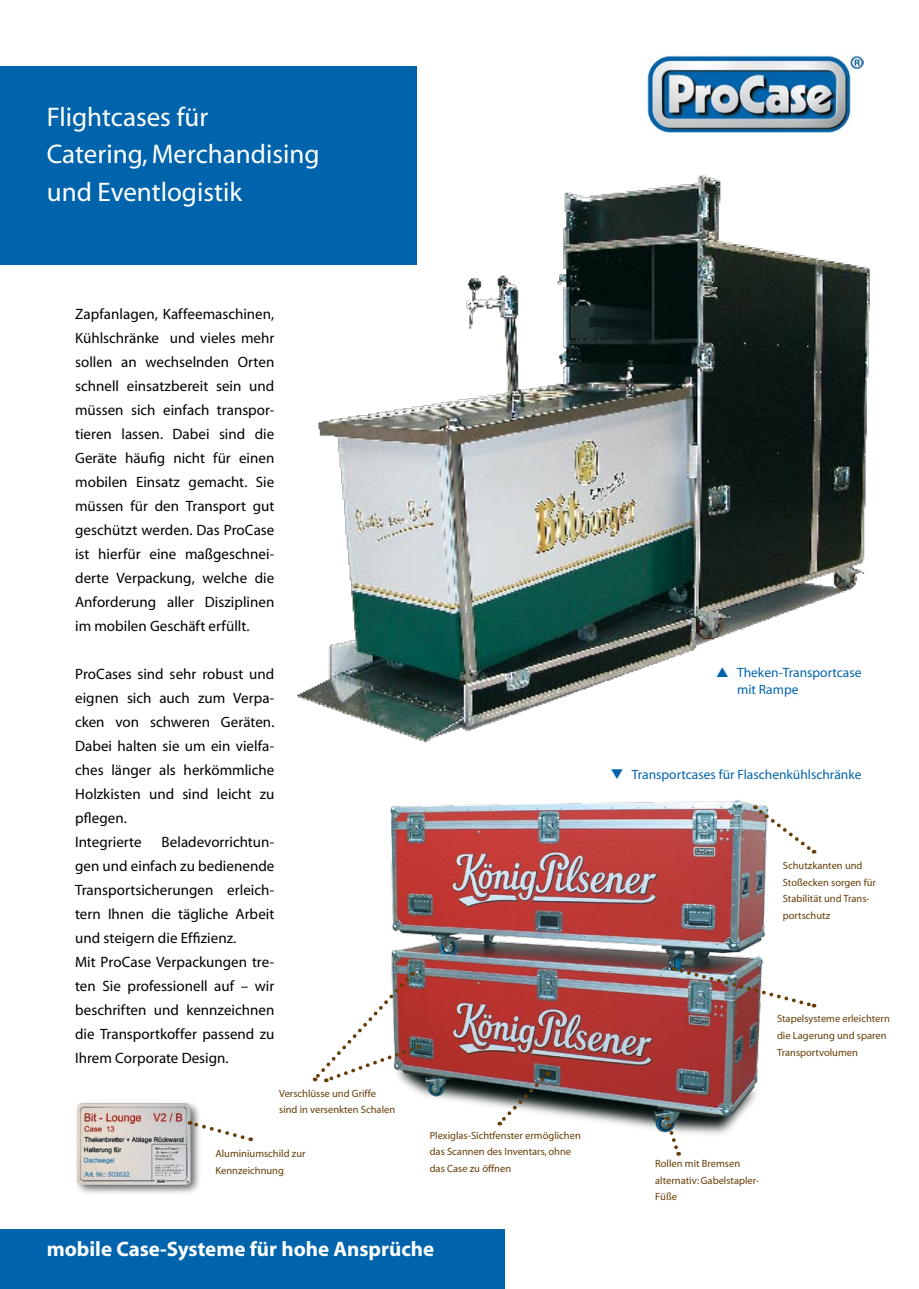
<style>
.page{position:relative;width:919px;height:1289px;background:#fff}
.page>*{position:absolute;margin:0;border:0;box-sizing:border-box;transform-origin:0 0}
.t1{font:27px/37.5px "Myriad";color:#fff}
.t2{font:700 21px "Myriad";color:#fff}
.t3{font:15px/24px "Myriad";color:#000}
.t4{font:13.5px/16.5px "Myriad";color:#0064ad}
.t5{font:10.5px/16.5px "Myriad";color:#663d07}
</style>
<div class="page">
<div style="left:0;top:66px;width:417px;height:199px;background:#0064ad"></div>
<div style="left:0;top:1229px;width:504px;height:59px;background:#0064ad"></div>
<img style="left:297px;top:175px;width:573px;height:568px">
<img style="left:390px;top:799px;width:377px;height:336px">
<svg style="left:496px;top:1071px;width:52px;height:55px"></svg>
<svg style="left:312px;top:972px;width:107px;height:111px"></svg>
<svg style="left:754px;top:805px;width:61px;height:49px"></svg>
<img style="left:674px;top:966px;width:140px;height:43px">
<svg style="left:664px;top:1116px;width:17px;height:39px"></svg>
<div style="left:73px;top:1099px;width:129px;height:97px;background:#000;opacity:.58"></div>
<img style="left:73px;top:1099px;width:127px;height:92px">
<svg style="left:189px;top:1119px;width:62px;height:22px"></svg>
<img style="left:647px;top:55px;width:216px;height:77px">
<svg style="left:716px;top:667px;width:12px;height:10px"></svg>
<h1 class="t1" style="left:47px;top:99px;width:274px">Flightcases für<br>Catering, Merchandising und Eventlogistik</h1>
<p class="t3" style="left:75px;top:302px;width:201px;text-align:justify">Zapfanlagen, Kaffeemaschinen, Kühlschränke und vieles mehr sollen an wechselnden Orten schnell einsatzbereit sein und müssen sich einfach transpor&shy;tieren lassen. Dabei sind die Geräte häufig nicht für einen mobilen Einsatz gemacht. Sie müssen für den Transport gut geschützt werden. Das ProCase ist hierfür eine maßgeschnei&shy;derte Verpackung, welche die Anforderung aller Disziplinen im mobilen Geschäft erfüllt.</p>
<p class="t3" style="left:75px;top:662px;width:201px">ProCases sind sehr robust und eignen sich auch zum Verpa&shy;cken von schweren Geräten.<br>Dabei halten sie um ein vielfa&shy;ches länger als herkömmliche<br>Holzkisten und sind leicht zu pflegen.<br>Integrierte</p>
<p class="t3" style="left:75px;top:830px;width:201px;text-indent:86px">Beladevorrichtun&shy;gen und einfach zu bedienende<br>Transportsicherungen erleich&shy;tern Ihnen die tägliche Arbeit und steigern die Effizienz.<br>Mit ProCase Verpackungen tre&shy;ten Sie professionell auf – wir beschriften und kennzeichnen die Transportkoffer passend zu<br>Ihrem Corporate Design.</p>
<p class="t5" style="left:279px;top:1085px;width:117px">Verschlüsse und Griffe sind in versenkten Schalen</p>
<p class="t5" style="left:215px;top:1145px;width:92px">Aluminiumschild zur<br>Kennzeichnung</p>
<p class="t5" style="left:429px;top:1127px;width:153px">Plexiglas-Sichtfenster ermöglichen das Scannen des Inventars, ohne das Case zu öffnen</p>
<h2 class="t2" style="left:47px;top:1237px;width:389px">mobile Case-Systeme für hohe Ansprüche</h2>
<p class="t4" style="left:737px;top:665px;width:126px">Theken-Transportcase mit Rampe</p>
<p class="t4" style="left:610px;top:767px;width:252px">❑ Transportcases für Flaschenkühlschränke</p>
<p class="t5" style="left:782px;top:858px;width:95px">Schutzkanten und<br>Stoßecken sorgen für<br>Stabilität und Trans&shy;portschutz</p>
<p class="t5" style="left:777px;top:1011px;width:114px">Stapelsysteme erleichtern die Lagerung und sparen<br>Transportvolumen</p>
<p class="t5" style="left:655px;top:1155px;width:106px">Rollen mit Bremsen alternativ: Gabelstapler-<br>Füße</p>
</div>
